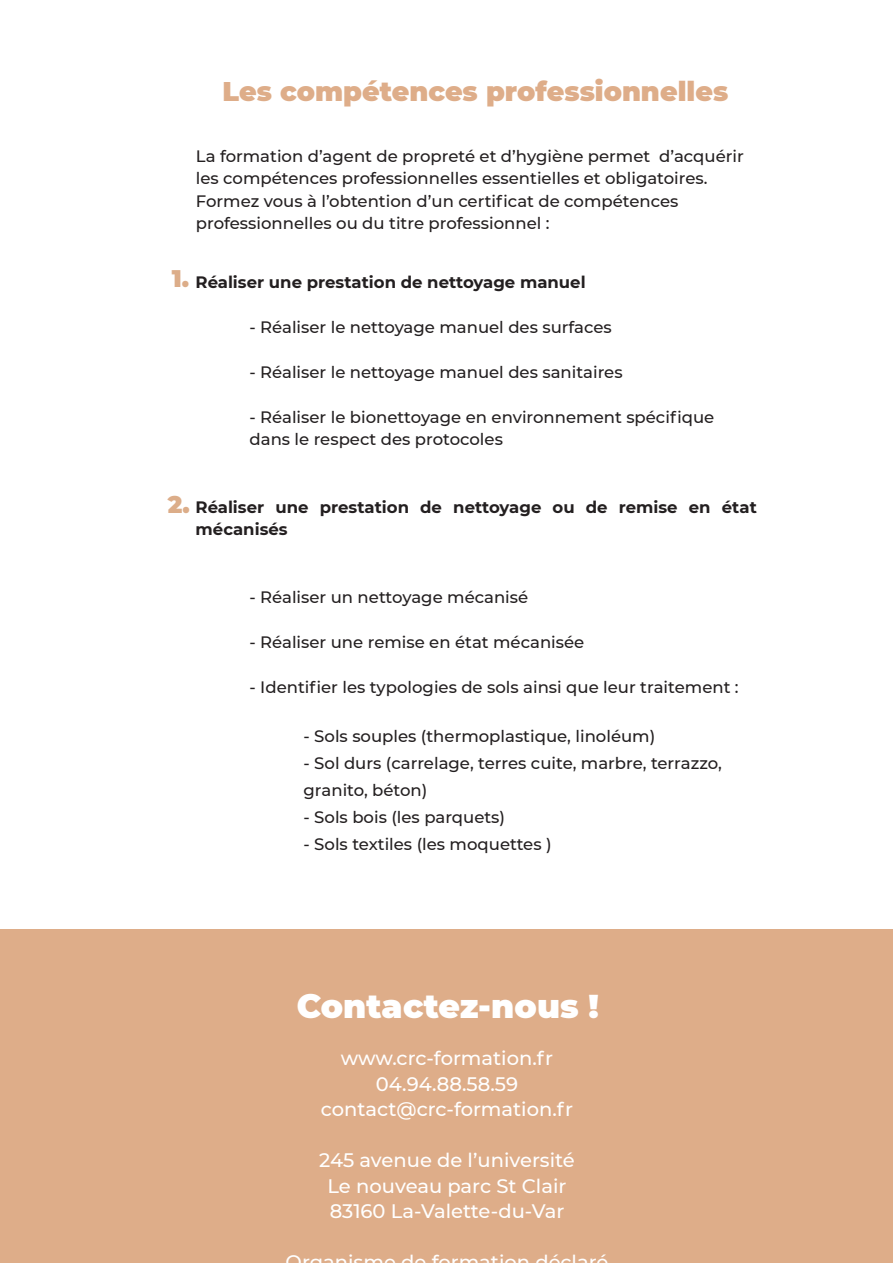
<style>
.page{position:relative;width:893px;height:1263px;background:#fff}
.page>*{position:absolute;margin:0;border:0;box-sizing:border-box;transform-origin:0 0}
.t1{font:900 33px "Montserrat";color:#fff}
.t2{font:900 27px "Montserrat";color:#dead89}
.t3{font:900 24px "Montserrat";color:#dcad89}
.t4{font:500 19.5px/25.5px "Montserrat";color:#fff;text-align:center}
.t5{font:500 16.5px/22.5px "Montserrat";color:#231f20}
.t6{font:700 16.5px/22.5px "Montserrat";color:#231f20}
</style>
<div class="page">
<div style="left:0;top:929px;width:893px;height:334px;background:#dead89"></div>
<h2 class="t2" style="left:223px;top:77px;width:507px">Les compétences professionnelles</h2>
<p class="t5" style="left:196px;top:146px;width:549px">La formation d’agent de propreté et d’hygiène permet d’acquérir les compétences professionnelles essentielles et obligatoires.<br>Formez vous à l’obtention d’un certificat de compétences professionnelles ou du titre professionnel :</p>
<h3 class="t3" style="left:172px;top:265px;width:19px">1.</h3>
<p class="t6" style="left:196px;top:272px;width:392px">Réaliser une prestation de nettoyage manuel</p>
<p class="t5" style="left:250px;top:317px;width:364px">- Réaliser le nettoyage manuel des surfaces</p>
<p class="t5" style="left:250px;top:362px;width:375px">- Réaliser le nettoyage manuel des sanitaires</p>
<p class="t5" style="left:250px;top:405px;width:466px">- Réaliser le bionettoyage en environnement spécifique dans le respect des protocoles</p>
<h3 class="t3" style="left:168px;top:491px;width:24px">2.</h3>
<p class="t6" style="left:196px;top:497px;width:563px">Réaliser une prestation de nettoyage ou de remise en état mécanisés</p>
<p class="t5" style="left:250px;top:587px;width:280px">- Réaliser un nettoyage mécanisé</p>
<p class="t5" style="left:250px;top:632px;width:336px">- Réaliser une remise en état mécanisée</p>
<p class="t5" style="left:250px;top:675px;width:491px">- Identifier les typologies de sols ainsi que leur traitement :</p>
<p class="t5" style="left:304px;top:726px;width:353px">- Sols souples (thermoplastique, linoléum)</p>
<p class="t5" style="left:304px;top:751px;width:420px;line-height:27px">- Sol durs (carrelage, terres cuite, marbre, terrazzo, granito, béton)</p>
<p class="t5" style="left:304px;top:807px;width:203px">- Sols bois (les parquets)</p>
<p class="t5" style="left:304px;top:834px;width:250px">- Sols textiles (les moquettes )</p>
<h1 class="t1" style="left:297px;top:987px;width:304px">Contactez-nous !</h1>
<p class="t4" style="left:321px;top:1047px;width:254px">www.crc-formation.fr<br>04.94.88.58.59 contact@crc-formation.fr</p>
<p class="t4" style="left:319px;top:1149px;width:257px">245 avenue de l’université<br>Le nouveau parc St Clair<br>83160 La-Valette-du-Var</p>
<p class="t4" style="left:286px;top:1251px;width:18px">O</p>
<p class="t4" style="left:348px;top:1251px;width:7px">i</p>
<p class="t4" style="left:401px;top:1251px;width:39px">d f</p>
<p class="t4" style="left:499px;top:1251px;width:7px">i</p>
<p class="t4" style="left:535px;top:1251px;width:75px">dél é</p>
</div>
